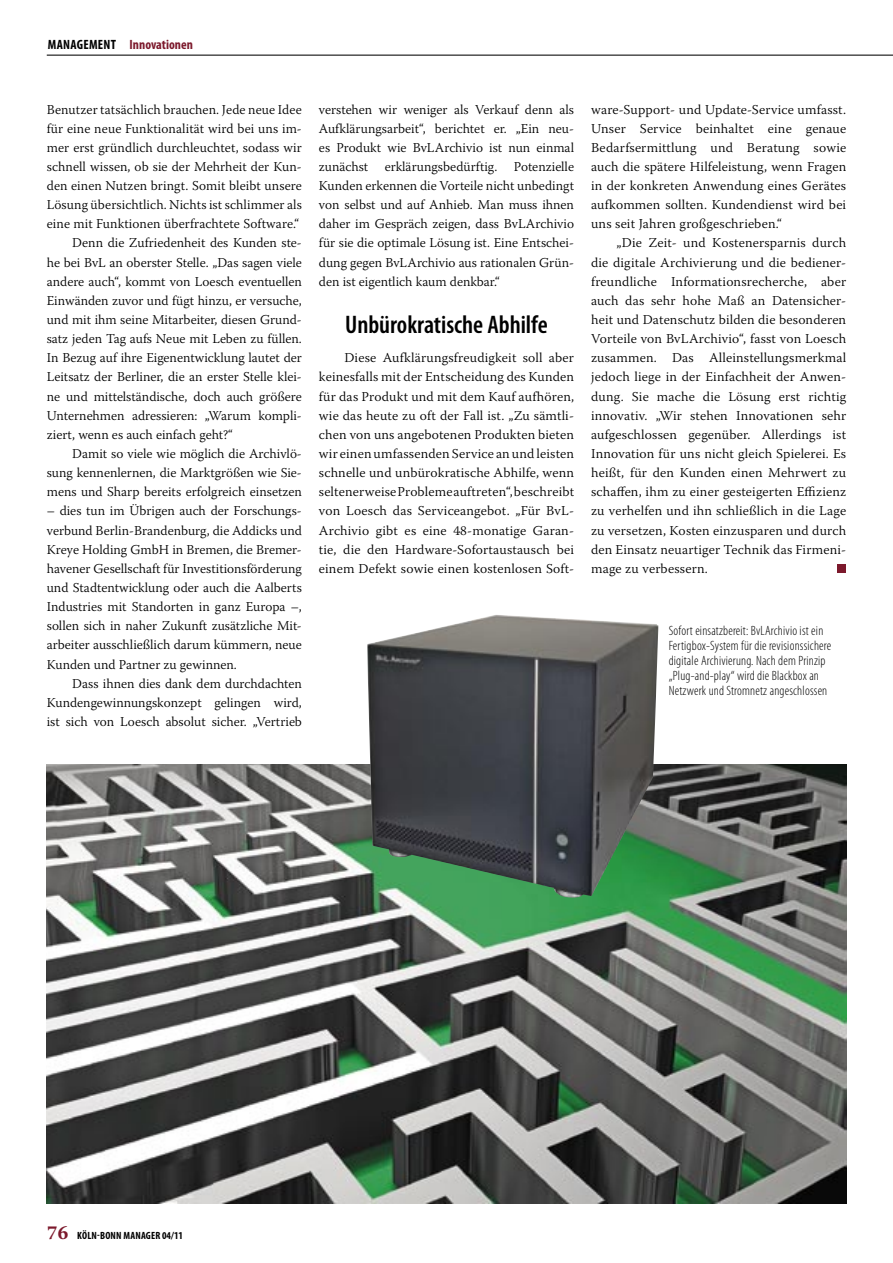
<style>
.page{position:relative;width:893px;height:1263px;background:#fff}
.page>*{position:absolute;margin:0;border:0;box-sizing:border-box;transform-origin:0 0}
.Zwischen_Headline{font:600 condensed 25.5px "Myriad Pro";color:#000}
.Fließtext_Einzug{font:300 13.5px/19.2px "Warnock Pro";color:#000;text-align:justify}
.Bildunterschrift_links{font:300 condensed 13.5px/15px "Myriad Pro";letter-spacing:.015em;color:#000}
.t1{font:700 condensed 13.5px "Myriad Pro";color:#7c192c}
.t2{font:700 condensed 10.5px "Myriad Pro";letter-spacing:.02em;color:#000}
.s1{color:#000}
.s2{font-family:"Warnock Pro";font-stretch:normal;font-size:19.5px;color:#7c192c}
</style>
<div class="page">
<hr style="left:47px;top:55px;width:846px;height:1px;background:#000">
<img style="left:47px;top:764px;width:799px;height:439px">
<img style="left:367px;top:615px;width:291px;height:284px">
<div style="left:838px;top:564px;width:8px;height:9px;background:#7c192c"></div>
<p class="t1" style="left:48px;top:36px;width:146px"><span class="s1">MANAGEMENT</span> Innovationen</p>
<p class="Fließtext_Einzug" style="left:47px;top:99px;width:257px">Benutzer tatsächlich brauchen. Jede neue Idee für eine neue Funktionalität wird bei uns im&shy;mer erst gründlich durchleuchtet, sodass wir schnell wissen, ob sie der Mehrheit der Kun&shy;den einen Nutzen bringt. Somit bleibt unsere Lösung übersichtlich. Nichts ist schlimmer als eine mit Funktionen überfrachtete Software.“</p>
<p class="Fließtext_Einzug" style="left:47px;top:233px;width:257px;text-indent:26px">Denn die Zufriedenheit des Kunden ste&shy;he bei BvL an oberster Stelle. „Das sagen viele andere auch“, kommt von Loesch eventuellen Einwänden zuvor und fügt hinzu, er versuche, und mit ihm seine Mitarbeiter, diesen Grund&shy;satz jeden Tag aufs Neue mit Leben zu füllen.<br>In Bezug auf ihre Eigenentwicklung lautet der Leitsatz der Berliner, die an erster Stelle klei&shy;ne und mittelständische, doch auch größere Unternehmen adressieren: „Warum kompli&shy;ziert, wenn es auch einfach geht?“</p>
<p class="Fließtext_Einzug" style="left:47px;top:444px;width:257px;text-indent:26px">Damit so viele wie möglich die Archivlö&shy;sung kennenlernen, die Marktgrößen wie Sie&shy;mens und Sharp bereits erfolgreich einsetzen</p>
<p class="Fließtext_Einzug" style="left:47px;top:501px;width:257px">– dies tun im Übrigen auch der Forschungs&shy;verbund Berlin-Brandenburg, die Addicks und Kreye Holding GmbH in Bremen, die Bremer&shy;havener Gesellschaft für Investitionsförderung und Stadtentwicklung oder auch die Aalberts Industries mit Standorten in ganz Europa –, sollen sich in naher Zukunft zusätzliche Mit&shy;arbeiter ausschließlich darum kümmern, neue Kunden und Partner zu gewinnen.</p>
<p class="Fließtext_Einzug" style="left:47px;top:673px;width:257px;text-indent:26px">Dass ihnen dies dank dem durchdachten Kundengewinnungskonzept gelingen wird, ist sich von Loesch absolut sicher. „Vertrieb</p>
<p class="Fließtext_Einzug" style="left:319px;top:99px;width:257px">verstehen wir weniger als Verkauf denn als Aufklärungsarbeit“, berichtet er. „Ein neu&shy;es Produkt wie BvLArchivio ist nun einmal zunächst erklärungsbedürftig. Potenzielle Kunden erkennen die Vorteile nicht unbedingt von selbst und auf Anhieb. Man muss ihnen daher im Gespräch zeigen, dass BvLArchivio für sie die optimale Lösung ist. Eine Entschei&shy;dung gegen BvLArchivio aus rationalen Grün&shy;den ist eigentlich kaum denkbar.“</p>
<p class="Zwischen_Headline" style="left:345px;top:309px;width:204px">Unbürokratische Abhilfe</p>
<p class="Fließtext_Einzug" style="left:319px;top:348px;width:257px;text-indent:26px">Diese Aufklärungsfreudigkeit soll aber keinesfalls mit der Entscheidung des Kunden für das Produkt und mit dem Kauf aufhören, wie das heute zu oft der Fall ist. „Zu sämtli&shy;chen von uns angebotenen Produkten bieten wir einen umfassenden Service an und leisten schnelle und unbürokratische Abhilfe, wenn seltenerweise Probleme auftreten“, beschreibt von Loesch das Serviceangebot. „Für BvL-Archivio gibt es eine 48-monatige Garan&shy;tie, die den Hardware-Sofortaustausch bei einem Defekt sowie einen kostenlosen Soft-</p>
<p class="Fließtext_Einzug" style="left:591px;top:99px;width:257px">ware-Support- und Update-Service umfasst.<br>Unser Service beinhaltet eine genaue Bedarfsermittlung und Beratung sowie auch die spätere Hilfeleistung, wenn Fragen in der konkreten Anwendung eines Gerätes aufkommen sollten. Kundendienst wird bei uns seit Jahren großgeschrieben.“</p>
<p class="Fließtext_Einzug" style="left:591px;top:233px;width:257px;text-indent:26px">„Die Zeit- und Kostenersparnis durch die digitale Archivierung und die bediener&shy;freundliche Informationsrecherche, aber auch das sehr hohe Maß an Datensicher&shy;heit und Datenschutz bilden die besonderen Vorteile von BvLArchivio“, fasst von Loesch zusammen. Das Alleinstellungsmerkmal jedoch liege in der Einfachheit der Anwen&shy;dung. Sie mache die Lösung erst richtig innovativ. „Wir stehen Innovationen sehr aufgeschlossen gegenüber. Allerdings ist Innovation für uns nicht gleich Spielerei. Es heißt, für den Kunden einen Mehrwert zu schaffen, ihm zu einer gesteigerten Effizienz zu verhelfen und ihn schließlich in die Lage zu versetzen, Kosten einzusparen und durch den Einsatz neuartiger Technik das Firmeni&shy;mage zu verbessern.</p>
<p class="Bildunterschrift_links" style="left:669px;top:623px;width:156px">Sofort einsatzbereit: BvLArchivio ist ein</p>
<p class="Bildunterschrift_links" style="left:669px;top:638px;width:164px">Fertigbox-System für die revisionssichere digitale Archivierung. Nach dem Prinzip</p>
<p class="Bildunterschrift_links" style="left:669px;top:668px;width:152px">„Plug-and-play“ wird die Blackbox an</p>
<p class="Bildunterschrift_links" style="left:669px;top:683px;width:160px">Netzwerk und Stromnetz angeschlossen</p>
<p class="t2" style="left:47px;top:1229px;width:137px"><span class="s2">76</span> KÖLN-BONN MANAGER 04/11</p>
</div>
